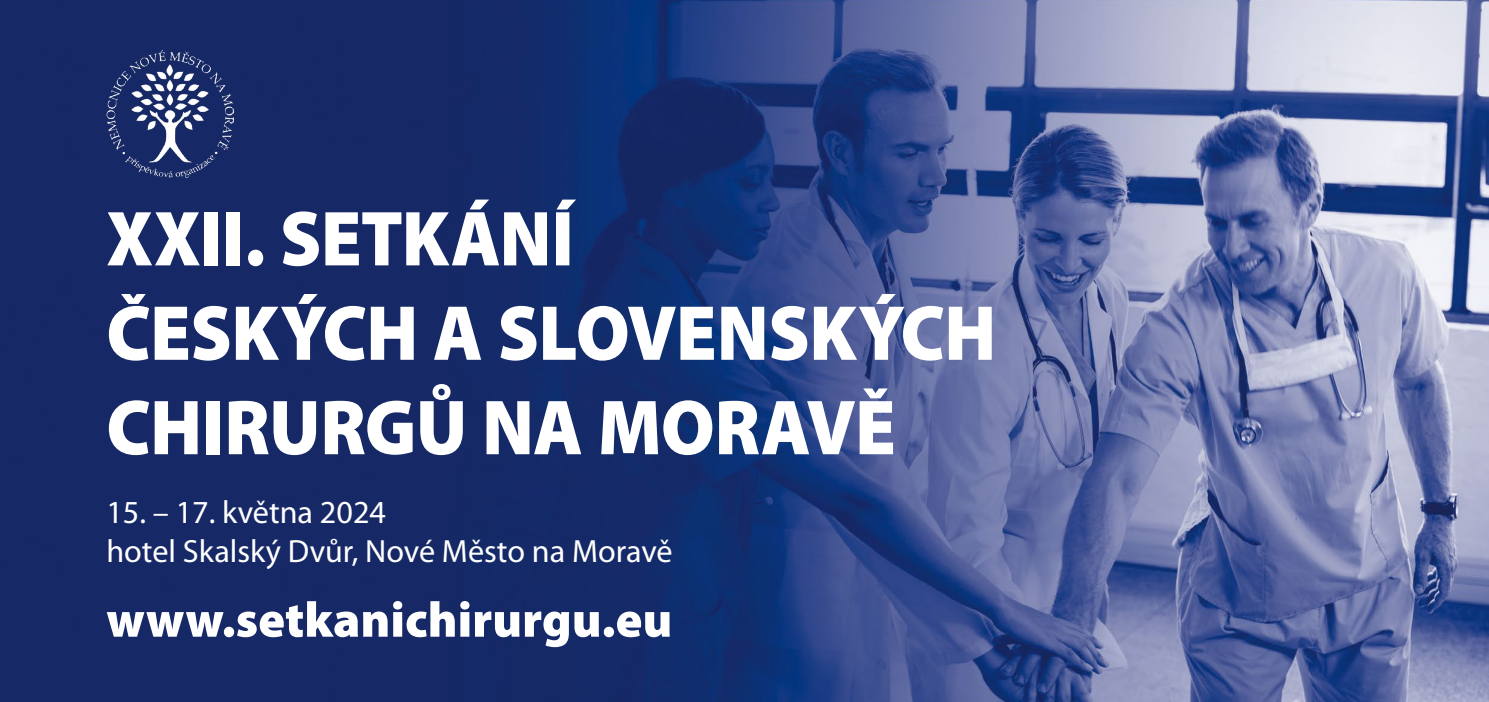
<style>
.page{position:relative;width:1489px;height:702px;background:#fff}
.page>*{position:absolute;margin:0;border:0;box-sizing:border-box;transform-origin:0 0}
.t1{font:900 78.75px/94.5px "Myriad Pro";letter-spacing:-.01em;color:#fff;scale:.94 1}
.t2{font:900 50px "Myriad Pro";color:#fff}
.t3{font:32.25px/38.5px "Myriad Pro";color:#fff}
</style>
<div class="page">
<img style="left:0;top:0;width:1488px;height:702px">
<img style="left:106px;top:50px;width:128px;height:128px">
<h1 class="t1" style="left:106px;top:188px;width:948px">XXII. SETKÁNÍ<br>ČESKÝCH A SLOVENSKÝCH<br>CHIRURGŮ NA MORAVĚ</h1>
<p class="t3" style="left:106px;top:492px;width:568px">15. – 17. května 2024<br>hotel Skalský Dvůr, Nové Město na Moravě</p>
<h2 class="t2" style="left:106px;top:586px;width:567px">www.setkanichirurgu.eu</h2>
</div>
